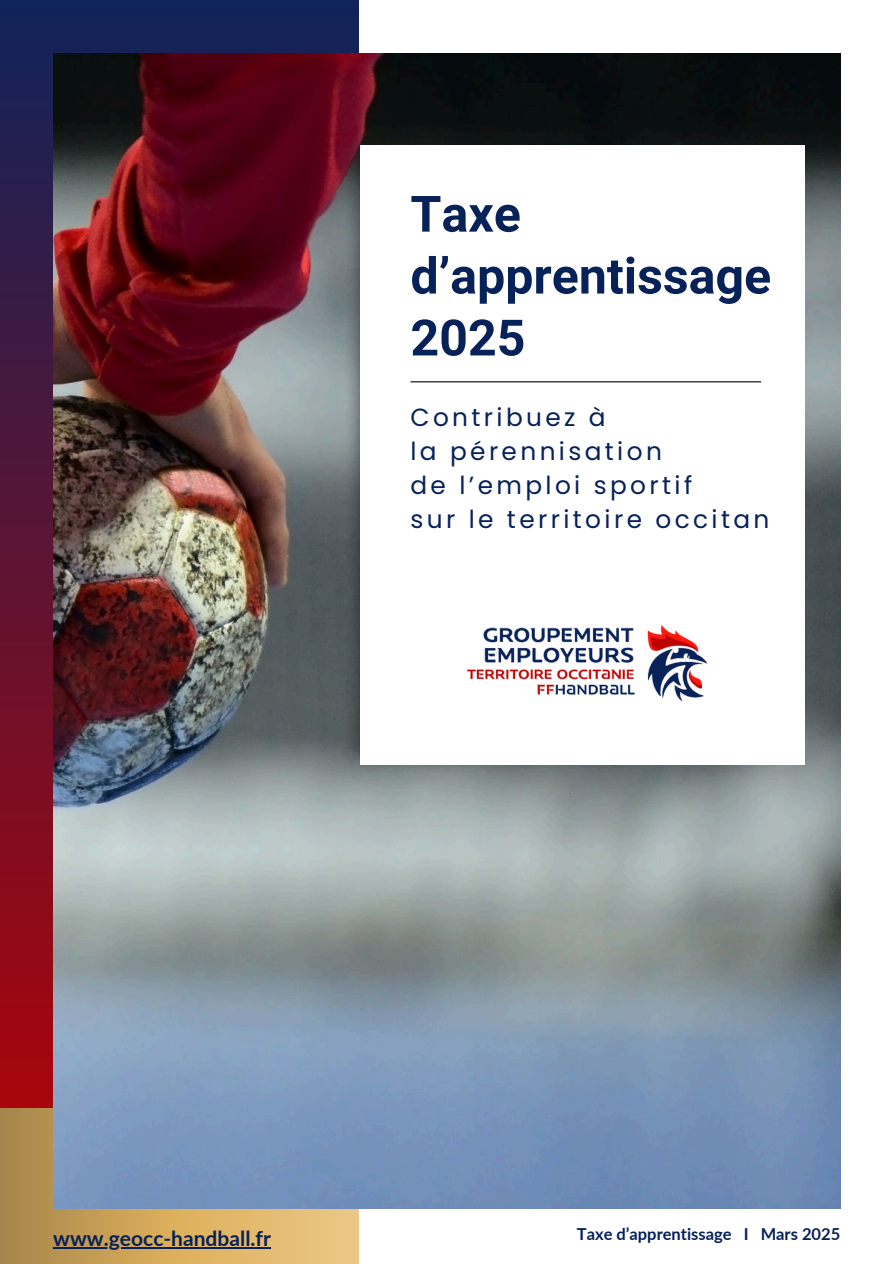
<style>
.page{position:relative;width:894px;height:1264px;background:#fff}
.page>*{position:absolute;margin:0;border:0;box-sizing:border-box;transform-origin:0 0}
.t1{font:700 50.1px/61.8px "Roboto";color:#072159}
.t2{font:24.75px/34px "Poppins";letter-spacing:.135em;color:#072159}
.t3{font:700 21px "Lato";color:#072159}
.t4{font:700 16.5px "Lato";color:#072159}
</style>
<div class="page">
<svg style="left:0;top:0;width:359px;height:1108px;background:#4b173a"></svg>
<svg style="left:0;top:1108px;width:359px;height:155px;background:#c8a35f"></svg>
<img style="left:53px;top:53px;width:787px;height:1155px">
<img style="left:346px;top:135px;width:276px;height:637px">
<div style="left:360px;top:145px;width:444px;height:619px;background:#fff"></div>
<hr style="left:410px;top:381px;width:350px;height:1px;background:#000">
<img style="left:467px;top:624px;width:241px;height:78px">
<hr style="left:53px;top:1247px;width:218px;height:1px;background:#072159">
<h1 class="t1" style="left:410px;top:181px;width:362px">Taxe d’apprentissage<br>2025</h1>
<p class="t2" style="left:410px;top:400px;width:360px">Contribuez à<br>la pérennisation<br>de l’emploi sportif<br>sur le territoire occitan</p>
<p class="t3" style="left:53px;top:1223px;width:219px">www.geocc-handball.fr</p>
<p class="t4" style="left:576px;top:1221px;width:265px">Taxe d’apprentissage I Mars 2025</p>
</div>
